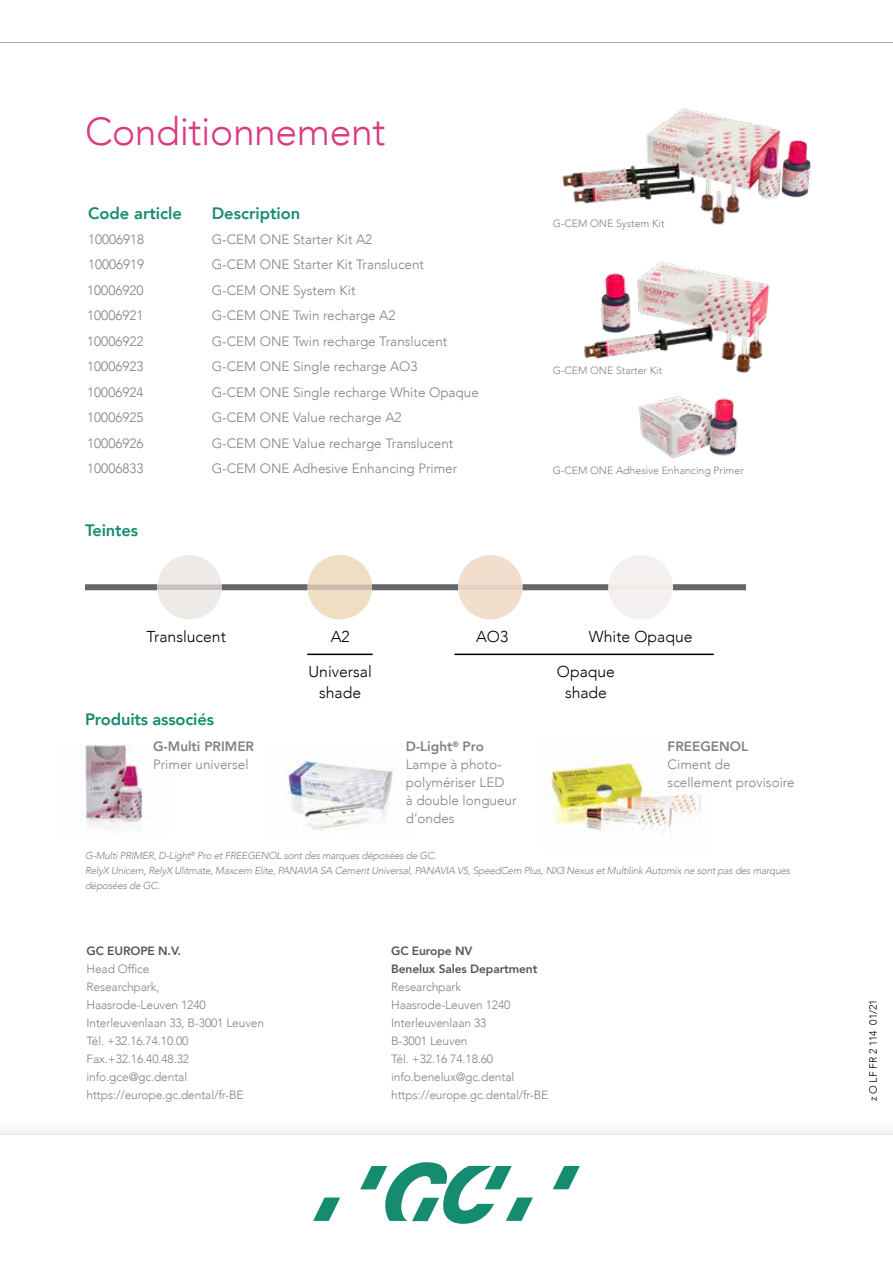
<style>
.page{position:relative;width:893px;height:1263px;background:#fff}
.page>*{position:absolute;margin:0;border:0;box-sizing:border-box;transform-origin:0 0}
.t1{font:300 39px "Avenir";letter-spacing:-.01em;color:#da3a83}
.t2{font:800 16.5px "Avenir";letter-spacing:-.01em;color:#158b70}
.t3{font:300 15.75px/21px "Avenir";color:#000;text-align:center}
.t4{font:300 13.5px/18px "Avenir";color:#808285}
.t5{font:800 13.5px "Avenir";color:#808285}
.t6{font:300 12px/18px "Avenir";letter-spacing:-.01em;color:#808285}
.t7{font:800 12px/18px "Avenir";letter-spacing:-.01em;color:#555756}
.t8{font:300 10.5px "Avenir";color:#808285}
.t9{font:300 10.5px "Avenir";letter-spacing:.005em;color:#000}
.t10{font:italic 300 10.2px/15px "Avenir";letter-spacing:-.025em;color:#808285}
.s1{font-weight:800}
</style>
<div class="page">
<img style="left:638px;top:396px;width:100px;height:63px">
<img style="left:584px;top:261px;width:186px;height:112px">
<img style="left:562px;top:149px;width:232px;height:76px">
<img style="left:544px;top:755px;width:158px;height:77px">
<img style="left:286px;top:759px;width:107px;height:71px">
<img style="left:80px;top:744px;width:66px;height:85px">
<svg style="left:794px;top:149px;width:17px;height:40px"></svg>
<svg style="left:794px;top:189px;width:15px;height:9px"></svg>
<svg style="left:85px;top:555px;width:660px;height:64px"></svg>
<svg style="left:553px;top:1166px;width:27px;height:23px"></svg>
<svg style="left:360px;top:1162px;width:173px;height:62px"></svg>
<svg style="left:313px;top:1197px;width:27px;height:24px"></svg>
<svg style="left:0;top:42px;width:893px;height:107px"></svg>
<hr style="left:307px;top:654px;width:66px;height:1px;background:#000">
<hr style="left:454px;top:654px;width:260px;height:1px;background:#000">
<h1 class="t1" style="left:85px;top:109px;width:302px">Conditionnement</h1>
<p class="t2" style="left:88px;top:201px;width:95px">Code article</p>
<p class="t2" style="left:212px;top:201px;width:90px">Description</p>
<p class="t4" style="left:88px;top:230px;width:58px">10006918</p>
<p class="t4" style="left:212px;top:230px;width:162px">G-CEM ONE Starter Kit A2</p>
<p class="t4" style="left:88px;top:255px;width:58px">10006919</p>
<p class="t4" style="left:212px;top:255px;width:214px">G-CEM ONE Starter Kit Translucent</p>
<p class="t4" style="left:87px;top:281px;width:58px">10006920</p>
<p class="t4" style="left:212px;top:281px;width:145px">G-CEM ONE System Kit</p>
<p class="t4" style="left:87px;top:307px;width:58px">10006921</p>
<p class="t4" style="left:212px;top:307px;width:185px">G-CEM ONE Twin recharge A2</p>
<p class="t4" style="left:87px;top:332px;width:58px">10006922</p>
<p class="t4" style="left:212px;top:332px;width:237px">G-CEM ONE Twin recharge Translucent</p>
<p class="t4" style="left:87px;top:358px;width:58px">10006923</p>
<p class="t4" style="left:212px;top:358px;width:207px">G-CEM ONE Single recharge AO3</p>
<p class="t4" style="left:87px;top:383px;width:58px">10006924</p>
<p class="t4" style="left:212px;top:383px;width:269px">G-CEM ONE Single recharge White Opaque</p>
<p class="t4" style="left:87px;top:409px;width:58px">10006925</p>
<p class="t4" style="left:212px;top:409px;width:191px">G-CEM ONE Value recharge A2</p>
<p class="t4" style="left:87px;top:434px;width:58px">10006926</p>
<p class="t4" style="left:212px;top:434px;width:243px">G-CEM ONE Value recharge Translucent</p>
<p class="t4" style="left:87px;top:460px;width:58px">10006833</p>
<p class="t4" style="left:212px;top:460px;width:247px">G-CEM ONE Adhesive Enhancing Primer</p>
<p class="t2" style="left:85px;top:518px;width:55px">Teintes</p>
<p class="t3" style="left:147px;top:626px;width:81px">Translucent</p>
<p class="t3" style="left:331px;top:626px;width:20px">A2</p>
<p class="t3" style="left:476px;top:626px;width:34px">AO3</p>
<p class="t8" style="left:553px;top:217px;width:113px">G-CEM ONE System Kit</p>
<p class="t8" style="left:553px;top:364px;width:111px">G-CEM ONE Starter Kit</p>
<p class="t8" style="left:553px;top:464px;width:193px">G-CEM ONE Adhesive Enhancing Primer</p>
<p class="t3" style="left:589px;top:626px;width:105px">White Opaque</p>
<p class="t2" style="left:85px;top:707px;width:131px">Produits associés</p>
<p class="t5" style="left:153px;top:736px;width:103px">G-Multi PRIMER</p>
<p class="t4" style="left:153px;top:756px;width:97px">Primer universel</p>
<p class="t3" style="left:309px;top:661px;width:65px">Universal shade</p>
<p class="t3" style="left:557px;top:661px;width:60px">Opaque shade</p>
<p class="t4" style="left:406px;top:738px;width:112px"><span class="s1">D-Light</span><sup>®</sup> <span class="s1">Pro<br></span>Lampe à photo&shy;polymériser LED<br>à double longueur d’ondes</p>
<p class="t5" style="left:668px;top:736px;width:82px">FREEGENOL</p>
<p class="t4" style="left:668px;top:756px;width:129px">Ciment de scellement provisoire</p>
<p class="t10" style="left:85px;top:848px;width:706px">G-Multi PRIMER, D-Light<sup>®</sup> Pro et FREEGENOL sont des marques déposées de GC.<br>RelyX Unicem, RelyX Ulitmate, Maxcem Elite, PANAVIA SA Cement Universal, PANAVIA V5, SpeedCem Plus, NX3 Nexus et Multilink Automix ne sont pas des marques déposées de GC.</p>
<p class="t7" style="left:87px;top:942px;width:96px">GC EUROPE N.V.</p>
<p class="t6" style="left:87px;top:960px;width:179px">Head Office<br>Researchpark,<br>Haasrode-Leuven 1240<br>Interleuvenlaan 33, B-3001 Leuven<br>Tél. +32.16.74.10.00<br>Fax.+32.16.40.48.32 info.gce@gc.dental https://europe.gc.dental/fr-BE</p>
<p class="t7" style="left:391px;top:942px;width:148px">GC Europe NV<br>Benelux Sales Department</p>
<p class="t6" style="left:391px;top:978px;width:159px">Researchpark<br>Haasrode-Leuven 1240<br>Interleuvenlaan 33<br>B-3001 Leuven<br>Tél. +32.16 74.18.60 info.benelux@gc.dental https://europe.gc.dental/fr-BE</p>
<p class="t9" style="left:867px;top:1101px;width:104px;rotate:-90deg">z O LF FR 2 114 01/21</p>
</div>
